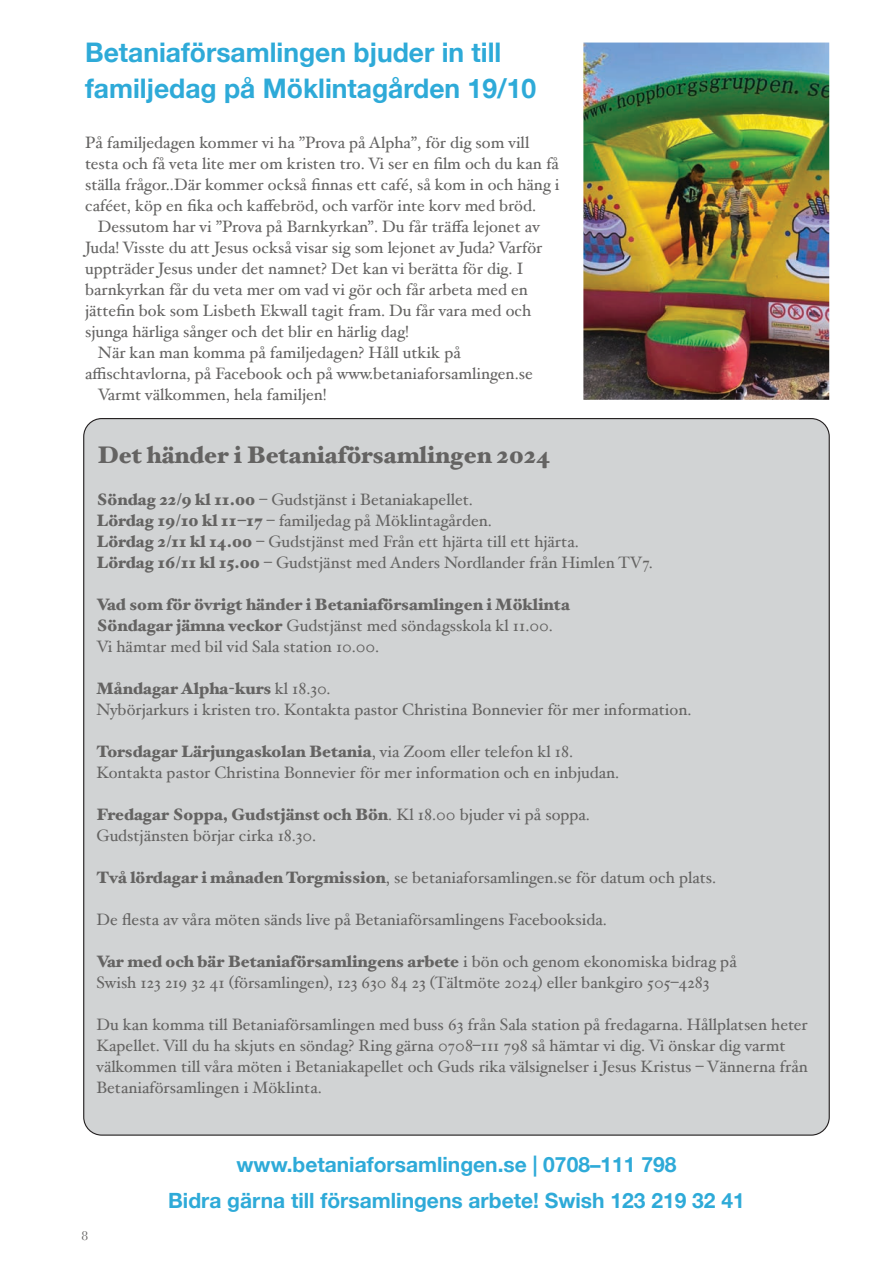
<style>
.page{position:relative;width:893px;height:1263px;background:#fff}
.page>*{position:absolute;margin:0;border:0;box-sizing:border-box;transform-origin:0 0}
.t1{font:700 27px/36px "Helvetica Neue";color:#2eaad8}
.t2{font:900 24px "Hoefler Text";color:#646362}
.t3{font:700 21px/36px "Helvetica Neue";color:#2eaad8;text-align:center}
.t4{font:16.5px/21px "Hoefler Text";color:#646362}
.t5{font:900 16.5px/21px "Hoefler Text";color:#646362}
.t6{font:13.5px "Baskerville";color:#646362}
.s1{font-weight:900}
.s2{font-weight:400}
</style>
<div class="page">
<div style="left:83px;top:419px;width:747px;height:717px;background:#d1d3d4"></div>
<img style="left:583px;top:43px;width:246px;height:357px">
<h1 class="t1" style="left:85px;top:34px;width:453px">Betaniaförsamlingen bjuder in till familjedag på Möklintagården 19/10</h1>
<p class="t4" style="left:85px;top:133px;width:476px">På familjedagen kommer vi ha ”Prova på Alpha”, för dig som vill testa och få veta lite mer om kristen tro. Vi ser en film och du kan få ställa frågor..Där kommer också finnas ett café, så kom in och häng i caféet, köp en fika och kaffebröd, och varför inte korv med bröd.</p>
<p class="t4" style="left:98px;top:217px;width:444px">Dessutom har vi ”Prova på Barnkyrkan”. Du får träffa lejonet av</p>
<p class="t4" style="left:85px;top:238px;width:459px">Juda! Visste du att Jesus också visar sig som lejonet av Juda? Varför</p>
<p class="t4" style="left:85px;top:259px;width:440px">uppträder Jesus under det namnet? Det kan vi berätta för dig. I</p>
<p class="t4" style="left:85px;top:280px;width:444px">barnkyrkan får du veta mer om vad vi gör och får arbeta med en</p>
<p class="t4" style="left:85px;top:301px;width:448px">jättefin bok som Lisbeth Ekwall tagit fram. Du får vara med och</p>
<p class="t4" style="left:85px;top:322px;width:326px">sjunga härliga sånger och det blir en härlig dag!</p>
<p class="t4" style="left:98px;top:343px;width:364px">När kan man komma på familjedagen? Håll utkik på</p>
<p class="t4" style="left:85px;top:364px;width:449px">affischtavlorna, på Facebook och på www.betaniaforsamlingen.se</p>
<p class="t4" style="left:98px;top:385px;width:230px">Varmt välkommen, hela familjen!</p>
<h2 class="t2" style="left:97px;top:445px;width:455px">Det händer i Betaniaförsamlingen 2024</h2>
<p class="t4" style="left:96px;top:490px;width:558px"><span class="s1">Söndag 22/9 kl 11.00</span> – Gudstjänst i Betaniakapellet.<br><span class="s1">Lördag 19/10 kl 11–17</span> – familjedag på Möklintagården.<br><span class="s1">Lördag 2/11 kl 14.00</span> – Gudstjänst med Från ett hjärta till ett hjärta.<br><span class="s1">Lördag 16/11 kl 15.00</span> – Gudstjänst med Anders Nordlander från Himlen TV7.</p>
<p class="t5" style="left:96px;top:595px;width:475px">Vad som för övrigt händer i Betaniaförsamlingen i Möklinta<br>Söndagar jämna veckor <span class="s2">Gudstjänst med söndagsskola kl 11.00.<br>Vi hämtar med bil vid Sala station 10.00.</span></p>
<p class="t4" style="left:96px;top:679px;width:597px"><span class="s1">Måndagar Alpha-kurs</span> kl 18.30.<br>Nybörjarkurs i kristen tro. Kontakta pastor Christina Bonnevier för mer information.</p>
<p class="t4" style="left:96px;top:742px;width:524px"><span class="s1">Torsdagar Lärjungaskolan Betania</span>, via Zoom eller telefon kl 18.<br>Kontakta pastor Christina Bonnevier för mer information och en inbjudan.</p>
<p class="t4" style="left:96px;top:805px;width:495px"><span class="s1">Fredagar Soppa, Gudstjänst och Bön</span>. Kl 18.00 bjuder vi på soppa.<br>Gudstjänsten börjar cirka 18.30.</p>
<p class="t4" style="left:96px;top:868px;width:621px"><span class="s1">Två lördagar i månaden Torgmission</span>, se betaniaforsamlingen.se för datum och plats.</p>
<p class="t4" style="left:96px;top:910px;width:512px">De flesta av våra möten sänds live på Betaniaförsamlingens Facebooksida.</p>
<p class="t4" style="left:96px;top:952px;width:642px"><span class="s1">Var med och bär Betaniaförsamlingens arbete</span> i bön och genom ekonomiska bidrag på<br>Swish 123 219 32 41 (församlingen), 123 630 84 23 (Tältmöte 2024) eller bankgiro 505–4283</p>
<p class="t4" style="left:96px;top:1015px;width:713px">Du kan komma till Betaniaförsamlingen med buss 63 från Sala station på fredagarna. Hållplatsen heter Kapellet. Vill du ha skjuts en söndag? Ring gärna 0708–111 798 så hämtar vi dig. Vi önskar dig varmt välkommen till våra möten i Betaniakapellet och Guds rika välsignelser i Jesus Kristus – Vännerna från Betaniaförsamlingen i Möklinta.</p>
<p class="t6" style="left:81px;top:1227px;width:8px">8</p>
<p class="t3" style="left:168px;top:1146px;width:578px">www.betaniaforsamlingen.se | 0708–111 798<br>Bidra gärna till församlingens arbete! Swish 123 219 32 41</p>
</div>
